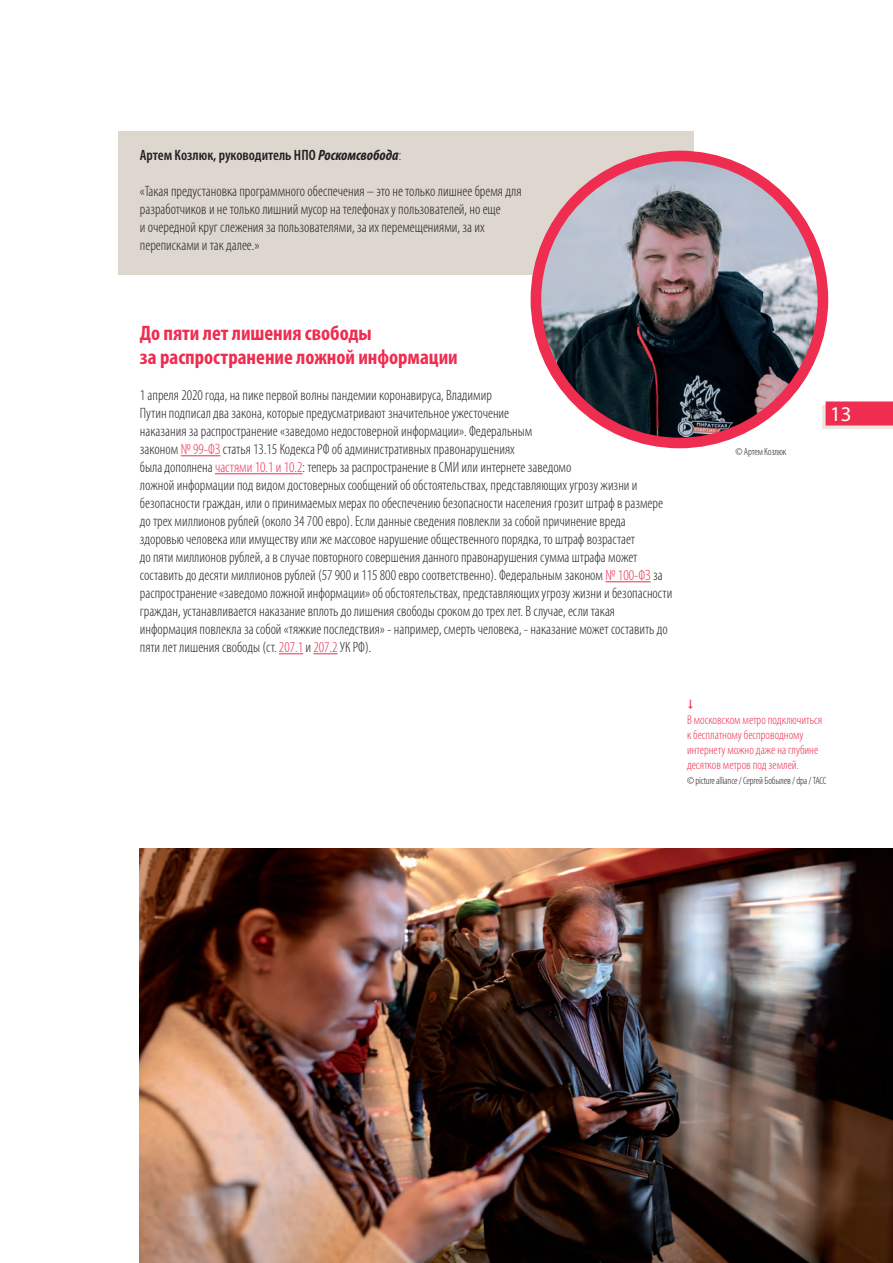
<style>
.page{position:relative;width:893px;height:1263px;background:#fff}
.page>*{position:absolute;margin:0;border:0;box-sizing:border-box;transform-origin:0 0}
.t1{font:700 condensed 21px/24.2px "Myriad Pro";color:#ee2d50}
.t2{font:21px "Myriad Pro";color:#fff}
.t3{font:300 condensed 15px/18px "Myriad Pro";color:#231f20}
.t4{font:600 condensed 15px "Myriad Pro";color:#231f20}
.t5{font:300 condensed 12.75px/15px "Myriad Pro";color:#ee2d50}
.t6{font:300 condensed 10.5px "Myriad Pro";letter-spacing:-.015em;color:#231f20}
.s1{font-weight:700;font-style:italic}
.s2{font-weight:300}
.s3{color:#ee2d50}
</style>
<div class="page">
<svg style="left:822px;top:405px;width:71px;height:24px"></svg>
<div style="left:826px;top:401px;width:67px;height:24px;background:#ee2d50"></div>
<div style="left:119px;top:132px;width:575px;height:53px;background:#ddd7d0"></div>
<div style="left:119px;top:168px;width:575px;height:107px;background:#ddd7d0"></div>
<hr style="left:181px;top:455px;width:39px;height:1px;background:#ee2d50">
<hr style="left:215px;top:473px;width:88px;height:1px;background:#ee2d50">
<hr style="left:605px;top:581px;width:46px;height:1px;background:#ee2d50">
<svg style="left:279px;top:653px;width:24px;height:1px"></svg>
<svg style="left:313px;top:653px;width:25px;height:1px"></svg>
<img style="left:140px;top:848px;width:753px;height:415px">
<img style="left:536px;top:156px;width:287px;height:287px;border-radius:144px">
<div style="left:531px;top:151px;width:297px;height:297px;border:11px solid #ee2d50;border-radius:50%"></div>
<p class="t4" style="left:140px;top:147px;width:263px">Артем Козлюк, руководитель НПО <span class="s1">Роскомсвобода</span><span class="s2">:</span></p>
<p class="t3" style="left:140px;top:183px;width:383px">«Такая предустановка программного обеспечения – это не только лишнее бремя для разработчиков и не только лишний мусор на телефонах у пользователей, но еще<br>и очередной круг слежения за пользователями, за их перемещениями, за их переписками и так далее.»</p>
<h1 class="t1" style="left:140px;top:321px;width:319px">До пяти лет лишения свободы<br>за распространение ложной информации</h1>
<p class="t3" style="left:140px;top:387px;width:534px">1 апреля 2020 года, на пике первой волны пандемии коронавируса, Владимир<br>Путин подписал два закона, которые предусматривают значительное ужесточение<br>наказания за распространение «заведомо недостоверной информации». Федеральным<br>законом <span class="s3">№ 99-ФЗ</span> статья 13.15 Кодекса РФ об административных правонарушениях<br>была дополнена <span class="s3">частями 10.1 и 10.2</span>: теперь за распространение в СМИ или интернете заведомо<br>ложной информации под видом достоверных сообщений об обстоятельствах, представляющих угрозу жизни и безопасности граждан, или о принимаемых мерах по обеспечению безопасности населения грозит штраф в размере до трех миллионов рублей (около 34 700 евро). Если данные сведения повлекли за собой причинение вреда здоровью человека или имуществу или же массовое нарушение общественного порядка, то штраф возрастает<br>до пяти миллионов рублей, а в случае повторного совершения данного правонарушения сумма штрафа может составить до десяти миллионов рублей (57 900 и 115 800 евро соответственно). Федеральным законом <span class="s3">№ 100-ФЗ</span> за распространение «заведомо ложной информации» об обстоятельствах, представляющих угрозу жизни и безопасности граждан, устанавливается наказание вплоть до лишения свободы сроком до трех лет. В случае, если такая информация повлекла за собой «тяжкие последствия» - например, смерть человека, - наказание может составить до пяти лет лишения свободы (ст. <span class="s3">207.1</span> и <span class="s3">207.2</span> УК РФ).</p>
<p class="t6" style="left:736px;top:446px;width:52px">© Артем Козлюк</p>
<h1 class="t2" style="left:830px;top:401px;width:23px">13</h1>
<p class="t5" style="left:687px;top:712px;width:137px">В московском метро подключиться к бесплатному беспроводному интернету можно даже на глубине десятков метров под землей.</p>
<p class="t6" style="left:687px;top:774px;width:141px">© picture alliance / Сергей Бобылев / dpa / ТАСС</p>
</div>
